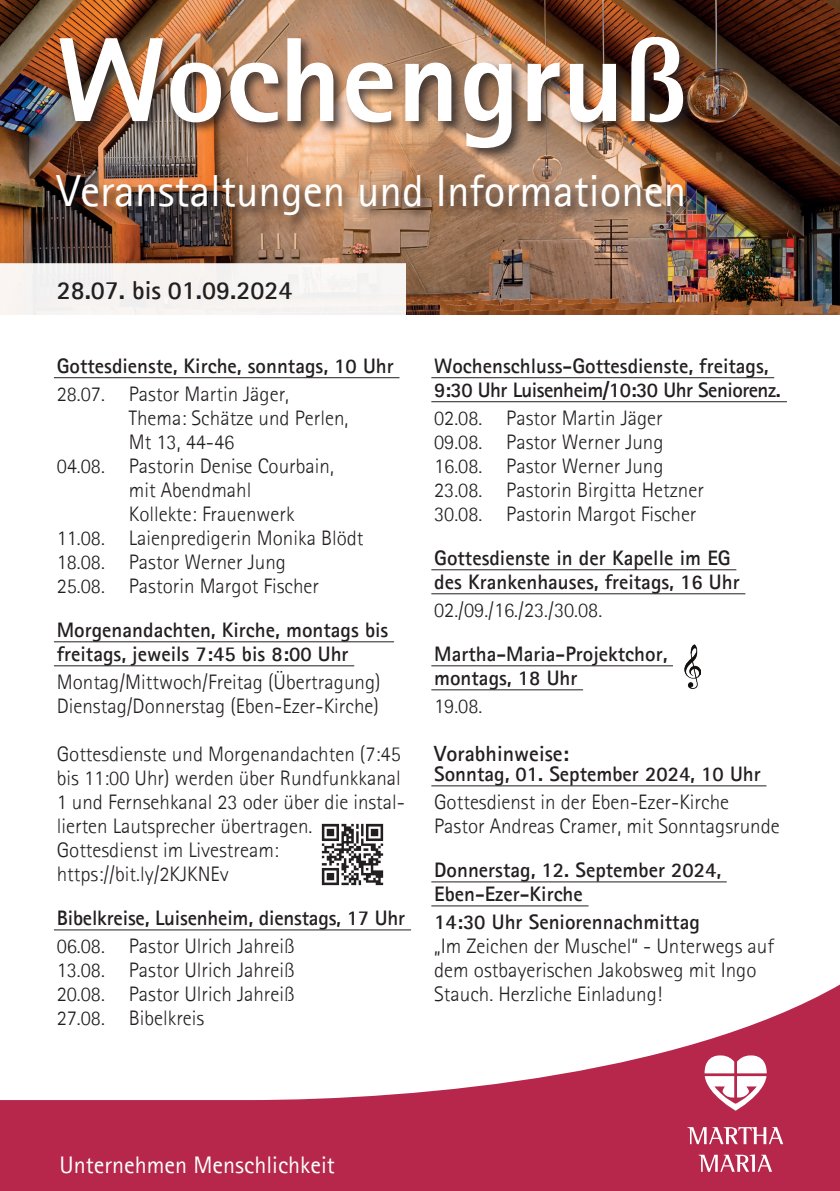
<style>
.page{position:relative;width:840px;height:1191px;background:#fff}
.page>*{position:absolute;margin:0;border:0;box-sizing:border-box;transform-origin:0 0}
.t1{font:800 120px "Agfa Rotis Sans Serif";color:#fff}
.t2{font:45px "Agfa Rotis Sans Serif";color:#fff}
.t3{font:700 26px "Agfa Rotis Sans Serif";color:#231f20}
.t4{font:24px "Agfa Rotis Sans Serif";color:#fff}
.t5{font:700 22px "Agfa Rotis Sans Serif";color:#231f20}
.t6{font:300 21px/24px "Agfa Rotis Sans Serif";color:#231f20}
.t7{font:700 21px/24px "Agfa Rotis Sans Serif";color:#231f20}
</style>
<div class="page">
<img style="left:0;top:0;width:839px;height:314px">
<div style="left:54px;top:35px;width:642px;height:194px;background:#231f20;opacity:.75"></div>
<svg style="left:0;top:985px;width:839px;height:206px;fill:#b6274b"></svg>
<svg style="left:687px;top:1126px;width:95px;height:18px"></svg>
<svg style="left:698px;top:1154px;width:73px;height:17px"></svg>
<svg style="left:704px;top:1053px;width:62px;height:57px"></svg>
<div style="left:0;top:263px;width:405px;height:52px;background:#f6f3f1"></div>
<img style="left:321px;top:823px;width:63px;height:63px">
<hr style="left:54px;top:377px;width:345px;height:1px;background:#231f20">
<hr style="left:54px;top:641px;width:340px;height:1px;background:#231f20">
<hr style="left:54px;top:665px;width:300px;height:1px;background:#231f20">
<hr style="left:54px;top:929px;width:357px;height:1px;background:#231f20">
<hr style="left:431px;top:377px;width:342px;height:1px;background:#231f20">
<hr style="left:431px;top:401px;width:355px;height:1px;background:#231f20">
<hr style="left:431px;top:569px;width:305px;height:1px;background:#231f20">
<hr style="left:431px;top:593px;width:314px;height:1px;background:#231f20">
<hr style="left:431px;top:665px;width:241px;height:1px;background:#231f20">
<hr style="left:431px;top:689px;width:151px;height:1px;background:#231f20">
<hr style="left:431px;top:785px;width:335px;height:1px;background:#231f20">
<hr style="left:431px;top:881px;width:295px;height:1px;background:#231f20">
<hr style="left:431px;top:905px;width:157px;height:1px;background:#231f20">
<img style="left:684px;top:644px;width:16px;height:44px">
<h1 class="t1" style="left:57px;top:4px;width:633px">Wochengruß</h1>
<h2 class="t2" style="left:57px;top:164px;width:631px">Veranstaltungen und Informationen</h2>
<p class="t3" style="left:57px;top:274px;width:237px">28.07. bis 01.09.2024</p>
<p class="t7" style="left:57px;top:353px;width:338px">Gottesdienste, Kirche, sonntags, 10 Uhr</p>
<p class="t6" style="left:57px;top:381px;width:234px">28.07. Pastor Martin Jäger,</p>
<p class="t6" style="left:129px;top:405px;width:221px">Thema: Schätze und Perlen,</p>
<p class="t6" style="left:129px;top:429px;width:107px">Mt 13, 44-46</p>
<p class="t6" style="left:57px;top:453px;width:278px">04.08. Pastorin Denise Courbain,</p>
<p class="t6" style="left:129px;top:477px;width:124px">mit Abendmahl</p>
<p class="t6" style="left:129px;top:501px;width:167px">Kollekte: Frauenwerk</p>
<p class="t6" style="left:57px;top:525px;width:308px">11.08. Laienpredigerin Monika Blödt</p>
<p class="t6" style="left:57px;top:549px;width:231px">18.08. Pastor Werner Jung</p>
<p class="t6" style="left:57px;top:573px;width:264px">25.08. Pastorin Margot Fischer</p>
<p class="t7" style="left:57px;top:617px;width:333px">Morgenandachten, Kirche, montags bis freitags, jeweils 7:45 bis 8:00 Uhr</p>
<p class="t6" style="left:57px;top:669px;width:325px">Montag/Mittwoch/Freitag (Übertragung)<br>Dienstag/Donnerstag (Eben-Ezer-Kirche)</p>
<p class="t6" style="left:57px;top:741px;width:349px">Gottesdienste und Morgenandachten (7:45 bis 11:00 Uhr) werden über Rundfunkkanal 1 und Fernsehkanal 23 oder über die instal&shy;lierten Lautsprecher übertragen.<br>Gottesdienst im Livestream: https://bit.ly/2KJKNEv</p>
<p class="t7" style="left:57px;top:905px;width:350px">Bibelkreise, Luisenheim, dienstags, 17 Uhr</p>
<p class="t6" style="left:57px;top:933px;width:239px;text-align:justify">06.08. Pastor Ulrich Jahreiß 13.08. Pastor Ulrich Jahreiß 20.08. Pastor Ulrich Jahreiß 27.08. Bibelkreis</p>
<p class="t7" style="left:434px;top:353px;width:348px">Wochenschluss-Gottesdienste, freitags,<br>9:30 Uhr Luisenheim/10:30 Uhr Seniorenz.</p>
<p class="t6" style="left:434px;top:405px;width:271px">02.08. Pastor Martin Jäger<br>09.08. Pastor Werner Jung<br>16.08. Pastor Werner Jung<br>23.08. Pastorin Birgitta Hetzner<br>30.08. Pastorin Margot Fischer</p>
<p class="t7" style="left:434px;top:545px;width:307px">Gottesdienste in der Kapelle im EG des Krankenhauses, freitags, 16 Uhr</p>
<p class="t6" style="left:434px;top:597px;width:169px">02./09./16./23./30.08.</p>
<p class="t7" style="left:434px;top:641px;width:234px">Martha-Maria-Projektchor, montags, 18 Uhr</p>
<p class="t6" style="left:434px;top:693px;width:50px">19.08.</p>
<p class="t5" style="left:434px;top:739px;width:136px">Vorabhinweise:</p>
<p class="t7" style="left:434px;top:761px;width:328px">Sonntag, 01. September 2024, 10 Uhr</p>
<p class="t6" style="left:434px;top:789px;width:347px">Gottesdienst in der Eben-Ezer-Kirche<br>Pastor Andreas Cramer, mit Sonntagsrunde</p>
<p class="t7" style="left:434px;top:857px;width:288px">Donnerstag, 12. September 2024,<br>Eben-Ezer-Kirche</p>
<p class="t7" style="left:434px;top:909px;width:267px">14:30 Uhr Seniorennachmittag</p>
<p class="t6" style="left:434px;top:933px;width:341px">„Im Zeichen der Muschel“ - Unterwegs auf dem ostbayerischen Jakobsweg mit Ingo<br>Stauch. Herzliche Einladung!</p>
<p class="t4" style="left:60px;top:1150px;width:277px">Unternehmen Menschlichkeit</p>
</div>
